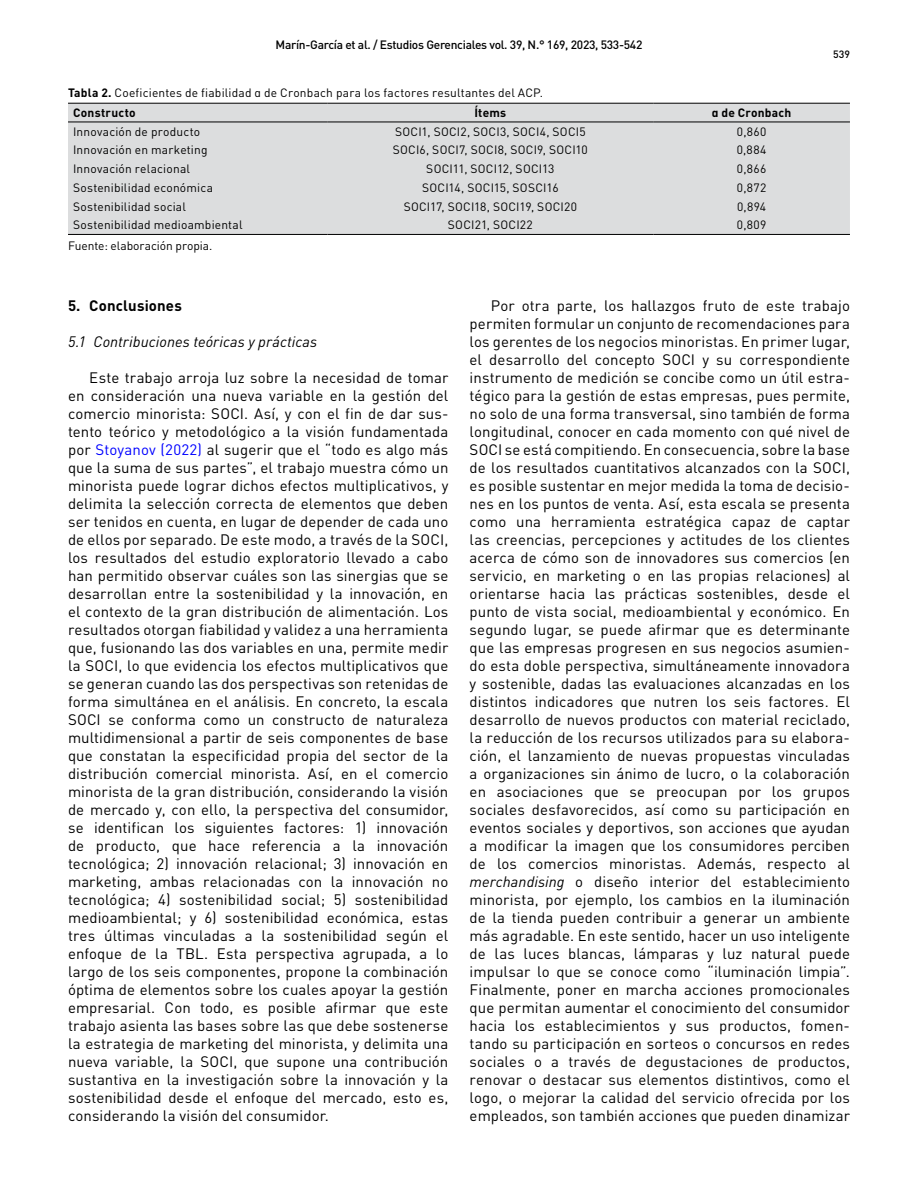
<style>
.page{position:relative;width:918px;height:1188px;background:#fff}
.page>*{position:absolute;margin:0;border:0;box-sizing:border-box;transform-origin:0 0}
.t1{font:15px/18px "DIN Pro";letter-spacing:.005em;color:#000;text-align:justify}
.t2{font:italic 15px "DIN Pro";letter-spacing:.005em;color:#000}
.t3{font:700 15px "DIN Pro";letter-spacing:.01em;color:#000}
.t4{font:12px/20px "DIN Pro";letter-spacing:.015em;color:#000}
.t5{font:500 12px "DIN Pro";letter-spacing:-.025em;color:#000}
.t6{font:12px "DIN Pro";letter-spacing:-.005em;color:#000}
.t7{font:700 12px "DIN Pro";letter-spacing:.015em;color:#000}
.t8{font:500 10.5px "DIN Pro";color:#000}
.s1{font-weight:700}
.s2{color:#00f}
.s3{font-style:italic}
</style>
<div class="page">
<div style="left:68px;top:104px;width:782px;height:130px;background:#dcddde"></div>
<hr style="left:68px;top:103px;width:259px;height:1px;background:#000">
<hr style="left:327px;top:103px;width:326px;height:1px;background:#000">
<hr style="left:653px;top:103px;width:197px;height:1px;background:#000">
<hr style="left:68px;top:122px;width:259px;height:1px;background:#000">
<hr style="left:327px;top:122px;width:326px;height:1px;background:#000">
<hr style="left:653px;top:122px;width:197px;height:1px;background:#000">
<hr style="left:68px;top:234px;width:259px;height:1px;background:#000">
<hr style="left:327px;top:234px;width:326px;height:1px;background:#000">
<hr style="left:653px;top:234px;width:197px;height:1px;background:#000">
<p class="t5" style="left:276px;top:35px;width:368px">Marín-García et al. / Estudios Gerenciales vol. 39, N.° 169, 2023, 533-542</p>
<p class="t4" style="left:73px;top:81px;width:472px;text-indent:-5px"><span class="s1">Tabla 2.</span> Coeficientes de fiabilidad α de Cronbach para los factores resultantes del ACP.<br><span class="s1">Constructo</span></p>
<p class="t7" style="left:474px;top:103px;width:33px">Ítems</p>
<p class="t7" style="left:712px;top:103px;width:81px">α de Cronbach</p>
<p class="t4" style="left:73px;top:120px;width:128px">Innovación de producto</p>
<p class="t4" style="left:395px;top:120px;width:192px">SOCI1, SOCI2, SOCI3, SOCI4, SOCI5</p>
<p class="t4" style="left:737px;top:120px;width:31px">0,860</p>
<p class="t4" style="left:73px;top:139px;width:136px">Innovación en marketing</p>
<p class="t4" style="left:393px;top:139px;width:197px">SOCI6, SOCI7, SOCI8, SOCI9, SOCI10</p>
<p class="t4" style="left:737px;top:139px;width:31px">0,884</p>
<p class="t4" style="left:73px;top:158px;width:118px">Innovación relacional</p>
<p class="t4" style="left:426px;top:158px;width:130px">SOCI11, SOCI12, SOCI13</p>
<p class="t4" style="left:737px;top:158px;width:31px">0,866</p>
<p class="t4" style="left:73px;top:176px;width:141px">Sostenibilidad económica</p>
<p class="t4" style="left:422px;top:176px;width:138px">SOCI14, SOCI15, SOSCI16</p>
<p class="t4" style="left:737px;top:176px;width:31px">0,872</p>
<p class="t4" style="left:73px;top:195px;width:114px">Sostenibilidad social</p>
<p class="t4" style="left:404px;top:195px;width:175px">SOCI17, SOCI18, SOCI19, SOCI20</p>
<p class="t4" style="left:737px;top:195px;width:30px">0,894</p>
<p class="t4" style="left:73px;top:214px;width:171px">Sostenibilidad medioambiental</p>
<p class="t4" style="left:448px;top:214px;width:86px">SOCI21, SOCI22</p>
<p class="t4" style="left:737px;top:214px;width:31px">0,809</p>
<p class="t6" style="left:68px;top:236px;width:146px">Fuente: elaboración propia.</p>
<p class="t8" style="left:833px;top:46px;width:18px">539</p>
<p class="t3" style="left:68px;top:293px;width:115px">5. Conclusiones</p>
<p class="t2" style="left:68px;top:330px;width:251px">5.1 Contribuciones teóricas y prácticas</p>
<p class="t1" style="left:68px;top:367px;width:382px;text-indent:21px">Este trabajo arroja luz sobre la necesidad de tomar en consideración una nueva variable en la gestión del comercio minorista: SOCI. Así, y con el fin de dar sus&shy;tento teórico y metodológico a la visión fundamentada por <span class="s2">Stoyanov (2022)</span> al sugerir que el “todo es algo más que la suma de sus partes”, el trabajo muestra cómo un minorista puede lograr dichos efectos multiplicativos, y delimita la selección correcta de elementos que deben ser tenidos en cuenta, en lugar de depender de cada uno de ellos por separado. De este modo, a través de la SOCI, los resultados del estudio exploratorio llevado a cabo han permitido observar cuáles son las sinergias que se desarrollan entre la sostenibilidad y la innovación, en el contexto de la gran distribución de alimentación. Los resultados otorgan fiabilidad y validez a una herramienta que, fusionando las dos variables en una, permite medir la SOCI, lo que evidencia los efectos multiplicativos que se generan cuando las dos perspectivas son retenidas de forma simultánea en el análisis. En concreto, la escala SOCI se conforma como un constructo de naturaleza multidimensional a partir de seis componentes de base que constatan la especificidad propia del sector de la distribución comercial minorista. Así, en el comercio minorista de la gran distribución, considerando la visión de mercado y, con ello, la perspectiva del consumidor, se identifican los siguientes factores: 1) innovación de producto, que hace referencia a la innovación tecnológica; 2) innovación relacional; 3) innovación en marketing, ambas relacionadas con la innovación no tecnológica; 4) sostenibilidad social; 5) sostenibilidad medioambiental; y 6) sostenibilidad económica, estas tres últimas vinculadas a la sostenibilidad según el enfoque de la TBL. Esta perspectiva agrupada, a lo largo de los seis componentes, propone la combinación óptima de elementos sobre los cuales apoyar la gestión empresarial. Con todo, es posible afirmar que este trabajo asienta las bases sobre las que debe sostenerse la estrategia de marketing del minorista, y delimita una nueva variable, la SOCI, que supone una contribución sustantiva en la investigación sobre la innovación y la sostenibilidad desde el enfoque del mercado, esto es, considerando la visión del consumidor.</p>
<p class="t1" style="left:470px;top:295px;width:382px;text-indent:21px">Por otra parte, los hallazgos fruto de este trabajo permiten formular un conjunto de recomendaciones para los gerentes de los negocios minoristas. En primer lugar, el desarrollo del concepto SOCI y su correspondiente instrumento de medición se concibe como un útil estra&shy;tégico para la gestión de estas empresas, pues permite, no solo de una forma transversal, sino también de forma longitudinal, conocer en cada momento con qué nivel de SOCI se está compitiendo. En consecuencia, sobre la base de los resultados cuantitativos alcanzados con la SOCI, es posible sustentar en mejor medida la toma de decisio&shy;nes en los puntos de venta. Así, esta escala se presenta como una herramienta estratégica capaz de captar las creencias, percepciones y actitudes de los clientes acerca de cómo son de innovadores sus comercios (en servicio, en marketing o en las propias relaciones) al orientarse hacia las prácticas sostenibles, desde el punto de vista social, medioambiental y económico. En segundo lugar, se puede afirmar que es determinante que las empresas progresen en sus negocios asumien&shy;do esta doble perspectiva, simultáneamente innovadora y sostenible, dadas las evaluaciones alcanzadas en los distintos indicadores que nutren los seis factores. El desarrollo de nuevos productos con material reciclado, la reducción de los recursos utilizados para su elabora&shy;ción, el lanzamiento de nuevas propuestas vinculadas a organizaciones sin ánimo de lucro, o la colaboración en asociaciones que se preocupan por los grupos sociales desfavorecidos, así como su participación en eventos sociales y deportivos, son acciones que ayudan a modificar la imagen que los consumidores perciben de los comercios minoristas. Además, respecto al <span class="s3">merchandising</span> o diseño interior del establecimiento minorista, por ejemplo, los cambios en la iluminación de la tienda pueden contribuir a generar un ambiente más agradable. En este sentido, hacer un uso inteligente de las luces blancas, lámparas y luz natural puede impulsar lo que se conoce como “iluminación limpia”.<br>Finalmente, poner en marcha acciones promocionales que permitan aumentar el conocimiento del consumidor hacia los establecimientos y sus productos, fomen&shy;tando su participación en sorteos o concursos en redes sociales o a través de degustaciones de productos, renovar o destacar sus elementos distintivos, como el logo, o mejorar la calidad del servicio ofrecida por los empleados, son también acciones que pueden dinamizar</p>
</div>
